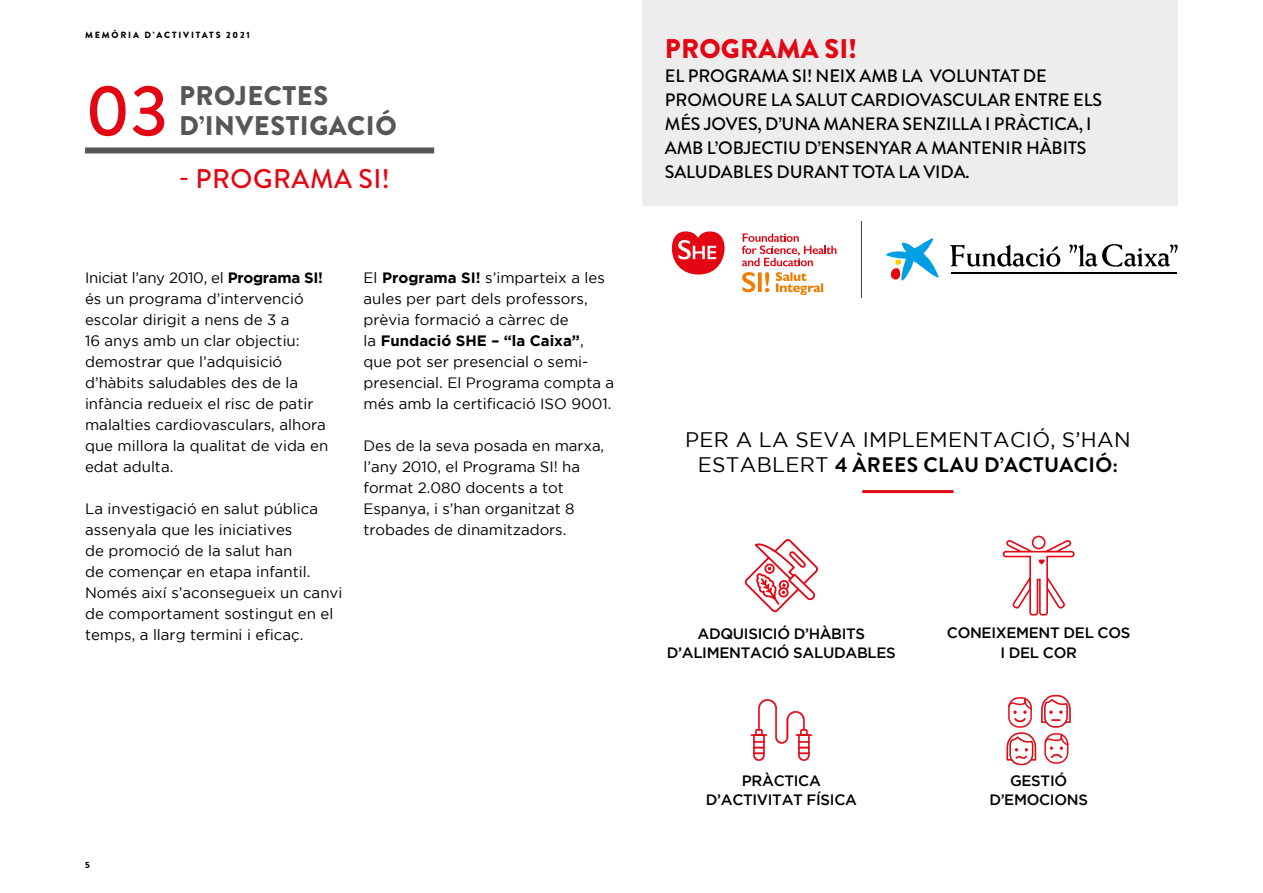
<style>
.page{position:relative;width:1263px;height:893px;background:#fff}
.page>*{position:absolute;margin:0;border:0;box-sizing:border-box;transform-origin:0 0}
.t1{font:500 72px "Brandon Grotesque";color:#e30613}
.t2{font:900 27px/30px "Brandon Grotesque";letter-spacing:.02em;color:#575756}
.t3{font:500 27px "Brandon Grotesque";letter-spacing:.02em;color:#e30613}
.t4{font:900 27px "Brandon Grotesque";letter-spacing:.01em;color:#e30613}
.t5{font:700 21px "Brandon Grotesque";letter-spacing:.02em;color:#000}
.t6{font:21px "Gotham";letter-spacing:.015em;color:#000}
.t7{font:500 18px/24px "Brandon Grotesque";letter-spacing:-.005em;color:#000}
.t8{font:15px/21px "Gotham";color:#000}
.t9{font:500 15px/19.5px "Gotham";letter-spacing:-.02em;color:#000;text-align:center}
.t10{font:900 9px "Brandon Grotesque";letter-spacing:.2em;color:#000}
.s1{font-weight:700}
.s2{font-family:"Gotham";font-weight:400}
</style>
<div class="page">
<div style="left:642px;top:0;width:536px;height:205px;background:#ededed"></div>
<svg style="left:745px;top:539px;width:73px;height:73px"></svg>
<svg style="left:1003px;top:536px;width:72px;height:80px"></svg>
<svg style="left:1006px;top:695px;width:65px;height:70px"></svg>
<svg style="left:751px;top:699px;width:61px;height:62px"></svg>
<div style="left:85px;top:147px;width:349px;height:6px;background:#575756"></div>
<hr style="left:862px;top:490px;width:91px;height:3px;background:#e30613">
<svg style="left:672px;top:231px;width:52px;height:44px"></svg>
<svg style="left:742px;top:272px;width:27px;height:20px"></svg>
<svg style="left:742px;top:233px;width:94px;height:33px"></svg>
<svg style="left:776px;top:272px;width:47px;height:23px"></svg>
<svg style="left:861px;top:221px;width:1px;height:77px"></svg>
<svg style="left:886px;top:238px;width:53px;height:43px"></svg>
<svg style="left:950px;top:245px;width:110px;height:22px"></svg>
<svg style="left:1069px;top:244px;width:109px;height:23px"></svg>
<hr style="left:951px;top:273px;width:225px;height:1px;background:#000">
<p class="t10" style="left:85px;top:29px;width:166px">MEMÒRIA D’ACTIVITATS 2021</p>
<h1 class="t1" style="left:85px;top:61px;width:85px">03</h1>
<h2 class="t2" style="left:179px;top:81px;width:219px">PROJECTES<br>D’INVESTIGACIÓ</h2>
<h2 class="t3" style="left:179px;top:160px;width:212px">- PROGRAMA SI!</h2>
<p class="t8" style="left:85px;top:267px;width:245px">Iniciat l’any 2010, el <span class="s1">Programa SI! </span>és un programa d’intervenció escolar dirigit a nens de 3 a<br>16 anys amb un clar objectiu: demostrar que l’adquisició d’hàbits saludables des de la infància redueix el risc de patir malalties cardiovasculars, alhora que millora la qualitat de vida en edat adulta.</p>
<p class="t8" style="left:85px;top:498px;width:259px">La investigació en salut pública assenyala que les iniciatives<br>de promoció de la salut han<br>de començar en etapa infantil.<br>Només així s’aconsegueix un canvi de comportament sostingut en el temps, a llarg termini i eficaç.</p>
<p class="t8" style="left:364px;top:267px;width:252px">El <span class="s1">Programa SI!</span> s’imparteix a les aules per part dels professors, prèvia formació a càrrec de<br>la <span class="s1">Fundació SHE – “la Caixa”</span>, que pot ser presencial o semi&shy;presencial. El Programa compta a més amb la certificació ISO 9001.</p>
<p class="t8" style="left:364px;top:435px;width:242px">Des de la seva posada en marxa, l’any 2010, el Programa SI! ha format 2.080 docents a tot<br>Espanya, i s’han organitzat 8 trobades de dinamitzadors.</p>
<p class="t10" style="left:85px;top:858px;width:6px">5</p>
<h2 class="t4" style="left:665px;top:29px;width:193px">PROGRAMA SI!</h2>
<p class="t7" style="left:665px;top:64px;width:439px">EL PROGRAMA SI! NEIX AMB LA VOLUNTAT DE PROMOURE LA SALUT CARDIOVASCULAR ENTRE ELS MÉS JOVES, D’UNA MANERA SENZILLA I PRÀCTICA, I AMB L’OBJECTIU D’ENSENYAR A MANTENIR HÀBITS SALUDABLES DURANT TOTA LA VIDA.</p>
<h3 class="t6" style="left:685px;top:427px;width:447px">PER A LA SEVA IMPLEMENTACIÓ, S’HAN</h3>
<h3 class="t5" style="left:698px;top:450px;width:422px"><span class="s2">ESTABLERT</span> 4 ÀREES CLAU D’ACTUACIÓ:</h3>
<p class="t9" style="left:667px;top:623px;width:230px">ADQUISICIÓ D’HÀBITS<br>D’ALIMENTACIÓ SALUDABLES</p>
<p class="t9" style="left:947px;top:623px;width:185px">CONEIXEMENT DEL COS<br>I DEL COR</p>
<p class="t9" style="left:706px;top:770px;width:153px">PRÀCTICA<br>D’ACTIVITAT FÍSICA</p>
<p class="t9" style="left:989px;top:770px;width:100px">GESTIÓ<br>D’EMOCIONS</p>
</div>
